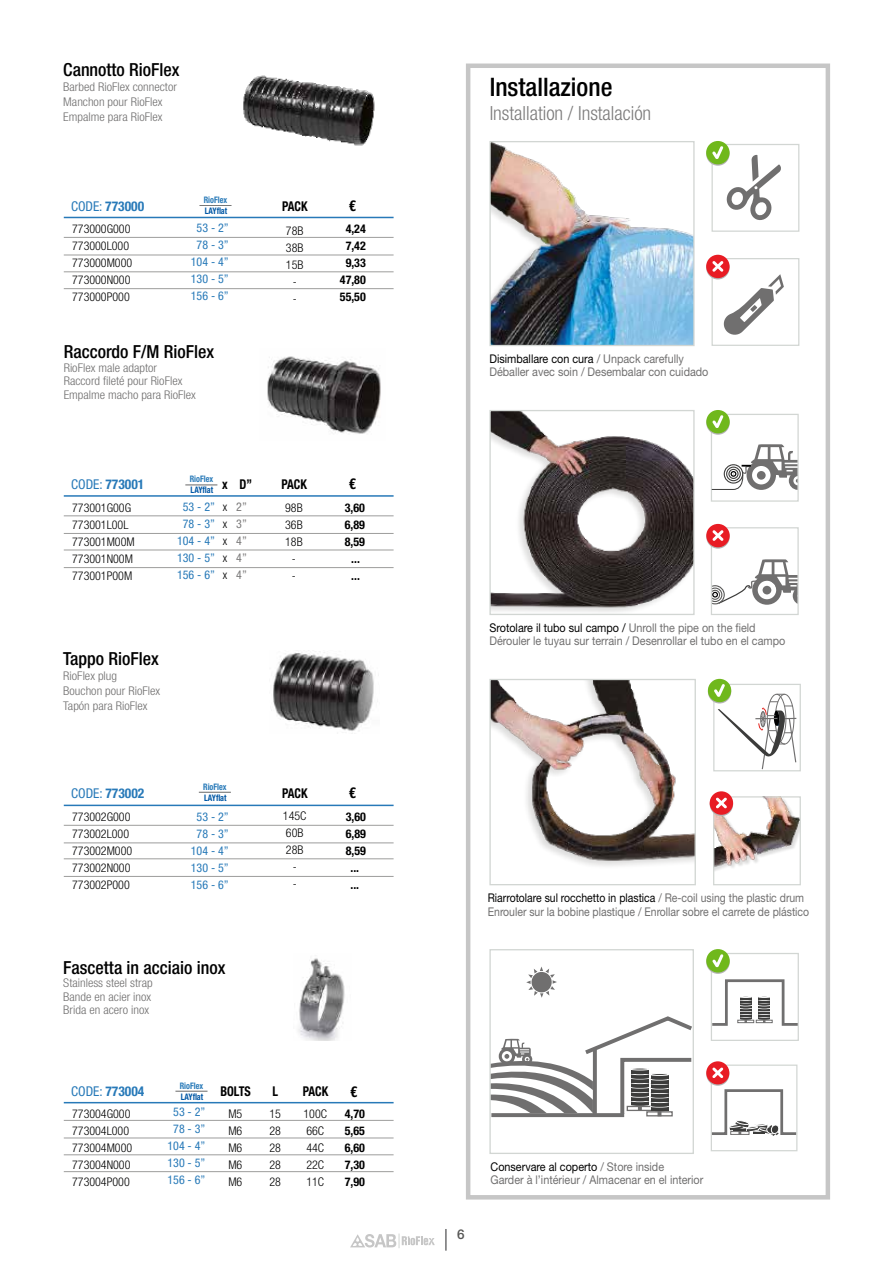
<style>
.page{position:relative;width:893px;height:1263px;background:#fff}
.page>*{position:absolute;margin:0;border:0;box-sizing:border-box;transform-origin:0 0}
.t1{font:500 condensed 25.5px "Helvetica Neue LT Std";color:#000}
.t2{font:300 condensed 19.5px "Helvetica Neue LT Std";color:#7c7b7b}
.t3{font:500 condensed 18px "Helvetica Neue LT Std";color:#000}
.t4{font:700 condensed 15px "Helvetica Neue LT Std";color:#000}
.t5{font:700 condensed 13.5px "Helvetica Neue LT Std";color:#2779b8}
.t6{font:700 condensed 13.5px "Helvetica Neue LT Std";color:#000;scale:.9 1}
.t7{font:500 13.5px "Helvetica Neue LT Std";color:#575756}
.t8{font:300 condensed 12px/17px "Helvetica Neue LT Std";color:#000}
.t9{font:12px/13.5px "Helvetica Neue LT Std";color:#706f6f;scale:.9 1}
.t10{font:300 condensed 12px/13.5px "Helvetica Neue LT Std";color:#706f6f;scale:1.05 1}
.t11{font:12px/13.5px "Helvetica Neue LT Std";color:#706f6f;scale:.87 1}
.t12{font:condensed 12px/17px "Helvetica Neue LT Std";color:#2779b8;text-align:center}
.t13{font:700 condensed 12px/17px "Helvetica Neue LT Std";color:#000;text-align:center}
.t14{font:condensed 12px/17px "Helvetica Neue LT Std";color:#7c7b7b;text-align:justify}
.t15{font:700 condensed 9px "Helvetica Neue LT Std";color:#2779b8;scale:.9 1}
.t16{font:700 condensed 9px "Helvetica Neue LT Std";color:#0057a5;scale:.9 1}
.s1{font-weight:400}
.s2{color:#000}
</style>
<div class="page">
<svg style="left:445px;top:1229px;width:1px;height:22px"></svg>
<svg style="left:350px;top:1233px;width:85px;height:15px"></svg>
<img style="left:267px;top:356px;width:114px;height:78px">
<img style="left:243px;top:75px;width:132px;height:71px">
<img style="left:273px;top:651px;width:101px;height:80px">
<img style="left:298px;top:958px;width:47px;height:82px">
<hr style="left:64px;top:217px;width:330px;height:1px;background:#2779b8">
<hr style="left:64px;top:237px;width:330px;height:1px;background:#9d9d9c">
<hr style="left:64px;top:255px;width:330px;height:1px;background:#9d9d9c">
<hr style="left:64px;top:272px;width:330px;height:1px;background:#9d9d9c">
<hr style="left:64px;top:288px;width:330px;height:1px;background:#9d9d9c">
<hr style="left:199px;top:205px;width:33px;height:1px;background:#000">
<hr style="left:64px;top:495px;width:330px;height:2px;background:#2779b8">
<hr style="left:64px;top:516px;width:330px;height:1px;background:#9d9d9c">
<hr style="left:64px;top:550px;width:330px;height:1px;background:#9d9d9c">
<hr style="left:64px;top:533px;width:330px;height:1px;background:#9d9d9c">
<hr style="left:64px;top:567px;width:330px;height:1px;background:#9d9d9c">
<hr style="left:185px;top:485px;width:32px;height:1px;background:#000">
<hr style="left:64px;top:805px;width:330px;height:1px;background:#2779b8">
<hr style="left:64px;top:825px;width:330px;height:1px;background:#9d9d9c">
<hr style="left:64px;top:858px;width:330px;height:1px;background:#9d9d9c">
<hr style="left:64px;top:843px;width:330px;height:1px;background:#9d9d9c">
<hr style="left:64px;top:876px;width:330px;height:1px;background:#9d9d9c">
<hr style="left:199px;top:792px;width:32px;height:1px;background:#000">
<hr style="left:64px;top:1120px;width:330px;height:1px;background:#9d9d9c">
<hr style="left:64px;top:1138px;width:330px;height:1px;background:#9d9d9c">
<hr style="left:64px;top:1154px;width:330px;height:1px;background:#9d9d9c">
<hr style="left:64px;top:1171px;width:330px;height:1px;background:#9d9d9c">
<hr style="left:64px;top:1102px;width:330px;height:1px;background:#2779b8">
<hr style="left:175px;top:1091px;width:33px;height:1px;background:#000">
<svg style="left:466px;top:63px;width:364px;height:1137px"></svg>
<h3 class="t3" style="left:63px;top:59px;width:118px">Cannotto RioFlex</h3>
<p class="t10" style="left:63px;top:80px;width:110px;line-height:15px">Barbed RioFlex connector<br>Manchon pour RioFlex<br>Empalme para RioFlex</p>
<p class="t15" style="left:204px;top:195px;width:28px">RioFlex</p>
<p class="t16" style="left:205px;top:205px;width:27px">LAYflat</p>
<p class="t5" style="left:71px;top:198px;width:75px"><span class="s1">CODE:</span> 773000</p>
<p class="t4" style="left:349px;top:197px;width:9px">€</p>
<p class="t8" style="left:72px;top:220px;width:62px">773000G000<br>773000L000<br>773000M000<br>773000N000<br>773000P000</p>
<p class="t13" style="left:340px;top:220px;width:27px">4,24<br>7,42<br>9,33<br>47,80<br>55,50</p>
<p class="t6" style="left:282px;top:198px;width:30px">PACK</p>
<p class="t8" style="left:286px;top:223px;width:19px;text-align:center">78B<br>38B<br>15B -<br>-</p>
<p class="t12" style="left:191px;top:219px;width:39px">53 - 2”<br>78 - 3”<br>104 - 4”<br>130 - 5”<br>156 - 6”</p>
<h3 class="t3" style="left:64px;top:341px;width:152px">Raccordo F/M RioFlex</h3>
<p class="t10" style="left:64px;top:361px;width:127px">RioFlex male adaptor<br>Raccord fileté pour RioFlex<br>Empalme macho para RioFlex</p>
<p class="t15" style="left:190px;top:474px;width:28px">RioFlex</p>
<p class="t16" style="left:191px;top:485px;width:27px">LAYflat</p>
<p class="t5" style="left:71px;top:476px;width:75px"><span class="s1">CODE:</span> 773001</p>
<p class="t4" style="left:349px;top:475px;width:9px">€</p>
<p class="t8" style="left:72px;top:499px;width:64px">773001G00G<br>773001L00L<br>773001M00M<br>773001N00M<br>773001P00M</p>
<p class="t13" style="left:345px;top:499px;width:22px">3,60<br>6,89<br>8,59 ... ...</p>
<p class="t6" style="left:281px;top:476px;width:30px">PACK</p>
<p class="t8" style="left:285px;top:499px;width:19px;text-align:center">98B<br>36B<br>18B -<br>-</p>
<p class="t6" style="left:239px;top:476px;width:15px">D”</p>
<p class="t14" style="left:236px;top:498px;width:12px">2” 3” 4” 4” 4”</p>
<p class="t6" style="left:222px;top:476px;width:8px">x</p>
<p class="t12" style="left:177px;top:498px;width:39px">53 - 2”<br>78 - 3”<br>104 - 4”<br>130 - 5”<br>156 - 6”</p>
<p class="t8" style="left:223px;top:498px;width:6px;text-align:justify">x x x x x</p>
<h3 class="t3" style="left:63px;top:648px;width:97px">Tappo RioFlex</h3>
<p class="t10" style="left:63px;top:668px;width:94px;line-height:15px">RioFlex plug<br>Bouchon pour RioFlex<br>Tapón para RioFlex</p>
<p class="t15" style="left:203px;top:781px;width:28px">RioFlex</p>
<p class="t16" style="left:204px;top:792px;width:27px">LAYflat</p>
<p class="t5" style="left:71px;top:785px;width:75px"><span class="s1">CODE:</span> 773002</p>
<p class="t4" style="left:349px;top:784px;width:9px">€</p>
<p class="t8" style="left:72px;top:808px;width:62px">773002G000<br>773002L000<br>773002M000<br>773002N000<br>773002P000</p>
<p class="t13" style="left:346px;top:808px;width:22px">3,60<br>6,89<br>8,59 ... ...</p>
<p class="t6" style="left:282px;top:785px;width:30px">PACK</p>
<p class="t8" style="left:283px;top:807px;width:25px;text-align:center">145C<br>60B<br>28B -<br>-</p>
<p class="t12" style="left:191px;top:808px;width:39px">53 - 2”<br>78 - 3”<br>104 - 4”<br>130 - 5”<br>156 - 6”</p>
<h3 class="t3" style="left:63px;top:957px;width:164px">Fascetta in acciaio inox</h3>
<p class="t10" style="left:63px;top:976px;width:87px;text-align:justify">Stainless steel strap Bande en acier inox Brida en acero inox</p>
<p class="t15" style="left:180px;top:1080px;width:28px">RioFlex</p>
<p class="t16" style="left:181px;top:1091px;width:27px">LAYflat</p>
<p class="t5" style="left:71px;top:1083px;width:75px"><span class="s1">CODE:</span> 773004</p>
<p class="t6" style="left:220px;top:1083px;width:35px">BOLTS</p>
<p class="t6" style="left:273px;top:1083px;width:8px">L</p>
<p class="t6" style="left:303px;top:1083px;width:30px">PACK</p>
<p class="t4" style="left:350px;top:1082px;width:9px">€</p>
<p class="t8" style="left:72px;top:1105px;width:62px">773004G000<br>773004L000<br>773004M000<br>773004N000<br>773004P000</p>
<p class="t8" style="left:228px;top:1105px;width:15px;text-align:justify">M5<br>M6<br>M6<br>M6<br>M6</p>
<p class="t8" style="left:269px;top:1105px;width:13px;text-align:justify">15<br>28<br>28<br>28<br>28</p>
<p class="t8" style="left:303px;top:1105px;width:25px">100C<br>66C<br>44C<br>22C<br>11C</p>
<p class="t13" style="left:345px;top:1105px;width:22px;text-align:justify">4,70<br>5,65<br>6,60<br>7,30<br>7,90</p>
<p class="t12" style="left:167px;top:1103px;width:39px">53 - 2”<br>78 - 3”<br>104 - 4”<br>130 - 5”<br>156 - 6”</p>
<h1 class="t1" style="left:490px;top:72px;width:124px">Installazione</h1>
<h2 class="t2" style="left:490px;top:102px;width:163px">Installation / Instalación</h2>
<p class="t9" style="left:489px;top:352px;width:245px"><span class="s2">Disimballare con cura</span> / Unpack carefully<br>Déballer avec soin / Desembalar con cuidado</p>
<p class="t9" style="left:489px;top:621px;width:330px"><span class="s2">Srotolare il tubo sul campo /</span> Unroll the pipe on the field<br>Dérouler le tuyau sur terrain / Desenrollar el tubo en el campo</p>
<p class="t11" style="left:488px;top:891px;width:371px"><span class="s2">Riarrotolare sul rocchetto in plastica</span> / Re-coil using the plastic drum<br>Enrouler sur la bobine plastique / Enrollar sobre el carrete de plástico</p>
<p class="t7" style="left:457px;top:1226px;width:9px">6</p>
<p class="t9" style="left:491px;top:1159px;width:238px"><span class="s2">Conservare al coperto</span> / Store inside<br>Garder à l’intérieur / Almacenar en el interior</p>
</div>
